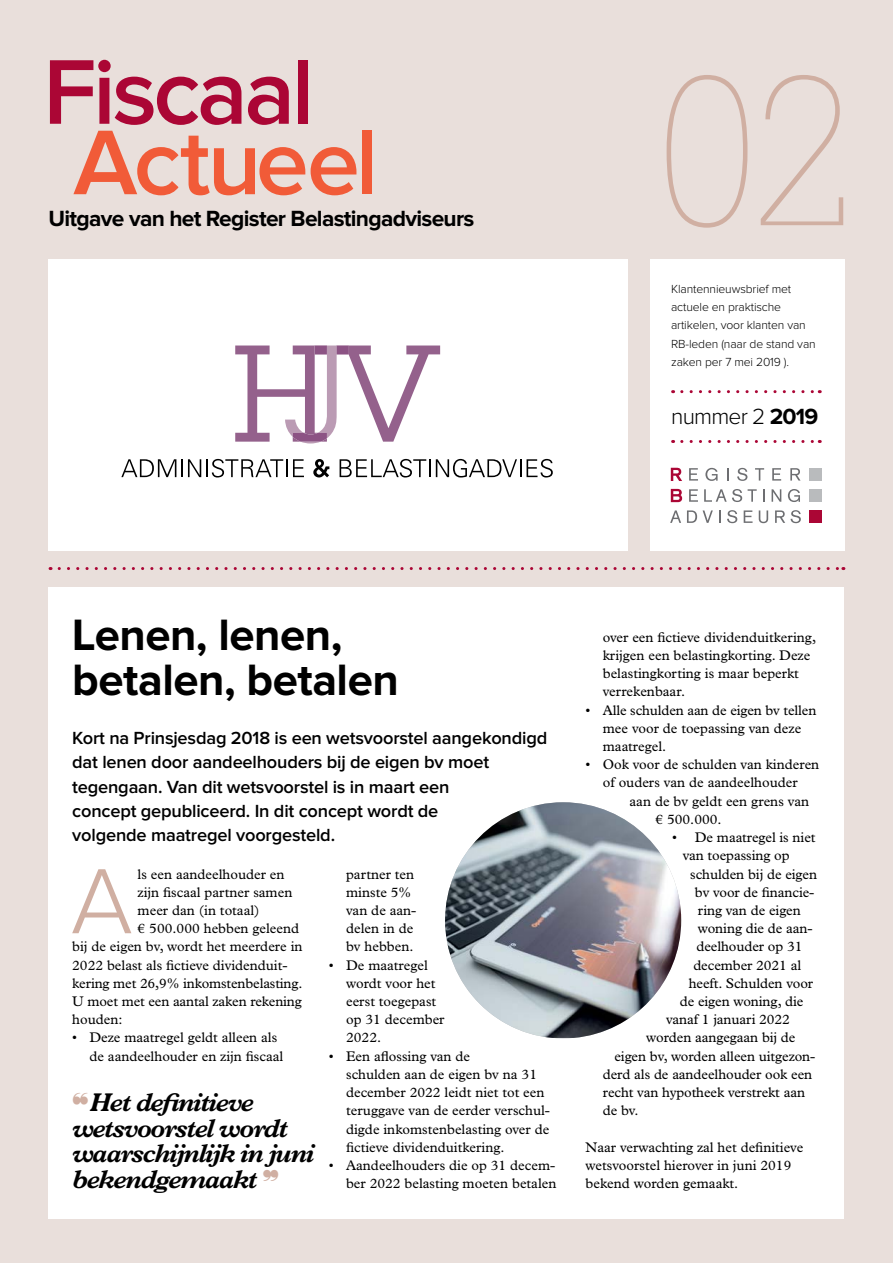
<style>
.page{position:relative;width:893px;height:1263px;background:#e9dfdb}
.page>*{position:absolute;margin:0;border:0;box-sizing:border-box;transform-origin:0 0}
.t1{font:100 206.4px "Glypha LT Std";color:#d0afa2}
.t2{font:300 96px "Proxima Nova";color:#d0afa2}
.t3{font:600 95.25px/70.5px "Proxima Nova";letter-spacing:-.04em;color:#ab0635}
.t4{font:700 45.6px/45.6px "Proxima Nova";letter-spacing:-.01em;color:#000}
.t5{font:italic 700 25.8px/25.8px "Plantin Std";letter-spacing:-.05em;color:#000}
.t6{font:700 22.8px "Proxima Nova";letter-spacing:-.03em;color:#000}
.t7{font:300 22.8px "Proxima Nova";letter-spacing:-.035em;color:#000}
.t8{font:600 18.15px/24.3px "Proxima Nova";letter-spacing:-.01em;color:#000}
.t9{font:14.1px/18.1px "Plantin Std";color:#000}
.t10{font:300 12.15px/18.1px "Proxima Nova";letter-spacing:-.01em;color:#000}
.s1{color:#f15b38}
.s2{font-weight:700}
.s3{color:#d0afa2}
</style>
<div class="page">
<div style="left:49px;top:259px;width:579px;height:292px;background:#fff"></div>
<div style="left:650px;top:259px;width:194px;height:292px;background:#fff"></div>
<svg style="left:671px;top:468px;width:11px;height:13px"></svg>
<svg style="left:689px;top:468px;width:9px;height:13px"></svg>
<svg style="left:705px;top:468px;width:13px;height:13px"></svg>
<svg style="left:727px;top:468px;width:1px;height:13px"></svg>
<svg style="left:737px;top:468px;width:10px;height:13px"></svg>
<svg style="left:755px;top:468px;width:9px;height:13px"></svg>
<svg style="left:772px;top:468px;width:9px;height:13px"></svg>
<svg style="left:790px;top:468px;width:10px;height:13px"></svg>
<svg style="left:671px;top:489px;width:11px;height:13px"></svg>
<svg style="left:689px;top:489px;width:9px;height:13px"></svg>
<svg style="left:704px;top:489px;width:38px;height:13px"></svg>
<svg style="left:748px;top:489px;width:9px;height:13px"></svg>
<svg style="left:763px;top:489px;width:1px;height:13px"></svg>
<svg style="left:772px;top:489px;width:9px;height:13px"></svg>
<svg style="left:788px;top:489px;width:12px;height:13px"></svg>
<svg style="left:670px;top:510px;width:11px;height:13px"></svg>
<svg style="left:687px;top:510px;width:10px;height:13px"></svg>
<svg style="left:703px;top:510px;width:10px;height:13px"></svg>
<svg style="left:719px;top:510px;width:1px;height:13px"></svg>
<svg style="left:727px;top:510px;width:10px;height:13px"></svg>
<svg style="left:744px;top:510px;width:8px;height:13px"></svg>
<svg style="left:759px;top:510px;width:9px;height:13px"></svg>
<svg style="left:775px;top:510px;width:10px;height:13px"></svg>
<svg style="left:791px;top:510px;width:10px;height:13px"></svg>
<div style="left:809px;top:510px;width:12px;height:13px;background:#ab0635"></div>
<div style="left:809px;top:489px;width:12px;height:13px;background:#b9bbbd"></div>
<div style="left:809px;top:468px;width:12px;height:12px;background:#b9bbbd"></div>
<div style="left:49px;top:587px;width:795px;height:631px;background:#fff"></div>
<svg style="left:59px;top:567px;width:785px;height:3px"></svg>
<svg style="left:682px;top:440px;width:138px;height:3px"></svg>
<svg style="left:682px;top:390px;width:138px;height:3px"></svg>
<img style="left:445px;top:802px;width:236px;height:236px">
<svg style="left:121px;top:459px;width:183px;height:18px"></svg>
<svg style="left:313px;top:459px;width:16px;height:18px"></svg>
<svg style="left:340px;top:459px;width:181px;height:18px"></svg>
<svg style="left:527px;top:459px;width:26px;height:18px"></svg>
<svg style="left:235px;top:345px;width:205px;height:98px"></svg>
<p class="t3" style="left:73px;top:61px;width:306px;text-indent:-30px">Fiscaal<br><span class="s1">Actueel</span></p>
<p class="t6" style="left:49px;top:208px;width:427px">Uitgave van het Register Belastingadviseurs</p>
<p class="t1" style="left:655px;top:33px;width:200px">02</p>
<p class="t10" style="left:671px;top:280px;width:146px">Klantennieuwsbrief met actuele en praktische artikelen, voor klanten van<br>RB-leden (naar de stand van zaken per 7 mei 2019 ).</p>
<p class="t7" style="left:671px;top:406px;width:149px">nummer 2 <span class="s2">2019</span></p>
<p class="t4" style="left:72px;top:614px;width:328px">Lenen, lenen, betalen, betalen</p>
<p class="t8" style="left:72px;top:727px;width:477px">Kort na Prinsjesdag 2018 is een wetsvoorstel aangekondigd dat lenen door aandeelhouders bij de eigen bv moet tegengaan. Van dit wetsvoorstel is in maart een<br>concept gepubliceerd. In dit concept wordt de<br>volgende maatregel voorgesteld.</p>
<p class="t2" style="left:71px;top:857px;width:64px">A</p>
<p class="t9" style="left:138px;top:865px;width:148px">ls een aandeelhouder en</p>
<p class="t9" style="left:346px;top:865px;width:72px">partner ten minste 5% van de aan&shy;delen in de bv hebben.</p>
<p class="t9" style="left:346px;top:956px;width:100px;text-indent:-17px">• De maatregel wordt voor het eerst toegepast op 31 december<br>2022.</p>
<p class="t9" style="left:346px;top:1047px;width:205px;text-indent:-17px">• Een aflossing van de<br>schulden aan de eigen bv na 31 december 2022 leidt niet tot een teruggave van de eerder verschul&shy;digde inkomstenbelasting over de fictieve dividenduitkering.</p>
<p class="t9" style="left:329px;top:1156px;width:229px;text-align:right">• Aandeelhouders die op 31 decem&shy;ber 2022 belasting moeten betalen</p>
<p class="t9" style="left:138px;top:883px;width:156px">zijn fiscaal partner samen</p>
<p class="t9" style="left:138px;top:901px;width:123px">meer dan (in totaal)</p>
<p class="t9" style="left:138px;top:919px;width:163px">€ 500.000 hebben geleend</p>
<p class="t9" style="left:72px;top:938px;width:232px">bij de eigen bv, wordt het meerdere in</p>
<p class="t9" style="left:72px;top:956px;width:217px">2022 belast als fictieve dividenduit-</p>
<p class="t9" style="left:72px;top:974px;width:232px">kering met 26,9% inkomstenbelasting.</p>
<p class="t9" style="left:72px;top:992px;width:231px">U moet met een aantal zaken rekening</p>
<p class="t9" style="left:72px;top:1010px;width:52px">houden:</p>
<p class="t9" style="left:89px;top:1029px;width:195px;text-indent:-17px">• Deze maatregel geldt alleen als de aandeelhouder en zijn fiscaal</p>
<p class="t5" style="left:72px;top:1089px;width:244px"><span class="s3">❝</span>Het definitieve wetsvoorstel wordt waarschijnlijk in juni bekendgemaakt</p>
<p class="t9" style="left:603px;top:628px;width:215px">over een fictieve dividenduitkering, krijgen een belastingkorting. Deze belastingkorting is maar beperkt verrekenbaar.</p>
<p class="t9" style="left:603px;top:701px;width:215px;text-indent:-17px">• Alle schulden aan de eigen bv tellen mee voor de toepassing van deze maatregel.</p>
<p class="t9" style="left:586px;top:755px;width:235px">• Ook voor de schulden van kinderen</p>
<p class="t9" style="left:603px;top:774px;width:196px">of ouders van de aandeelhouder</p>
<p class="t9" style="left:630px;top:792px;width:181px">aan de bv geldt een grens van</p>
<p class="t9" style="left:655px;top:810px;width:68px">€ 500.000.</p>
<p class="t9" style="left:672px;top:828px;width:145px">• De maatregel is niet</p>
<p class="t9" style="left:683px;top:846px;width:108px">van toepassing op</p>
<p class="t9" style="left:690px;top:865px;width:128px">schulden bij de eigen</p>
<p class="t9" style="left:695px;top:883px;width:121px">bv voor de financie-</p>
<p class="t9" style="left:698px;top:901px;width:104px">ring van de eigen</p>
<p class="t9" style="left:698px;top:919px;width:116px">woning die de aan-</p>
<p class="t9" style="left:696px;top:938px;width:108px">deelhouder op 31</p>
<p class="t9" style="left:693px;top:956px;width:109px">december 2021 al</p>
<p class="t9" style="left:689px;top:974px;width:126px">heeft. Schulden voor</p>
<p class="t9" style="left:680px;top:992px;width:125px">de eigen woning, die</p>
<p class="t9" style="left:666px;top:1010px;width:126px">vanaf 1 januari 2022</p>
<p class="t9" style="left:646px;top:1029px;width:151px">worden aangegaan bij de</p>
<p class="t9" style="left:614px;top:1047px;width:202px">eigen bv, worden alleen uitgezon-</p>
<p class="t9" style="left:603px;top:1065px;width:211px">derd als de aandeelhouder ook een</p>
<p class="t9" style="left:603px;top:1083px;width:204px">recht van hypotheek verstrekt aan</p>
<p class="t9" style="left:603px;top:1101px;width:37px">de bv.</p>
<p class="t9" style="left:586px;top:1138px;width:219px">Naar verwachting zal het definitieve wetsvoorstel hierover in juni 2019 bekend worden gemaakt.</p>
</div>
